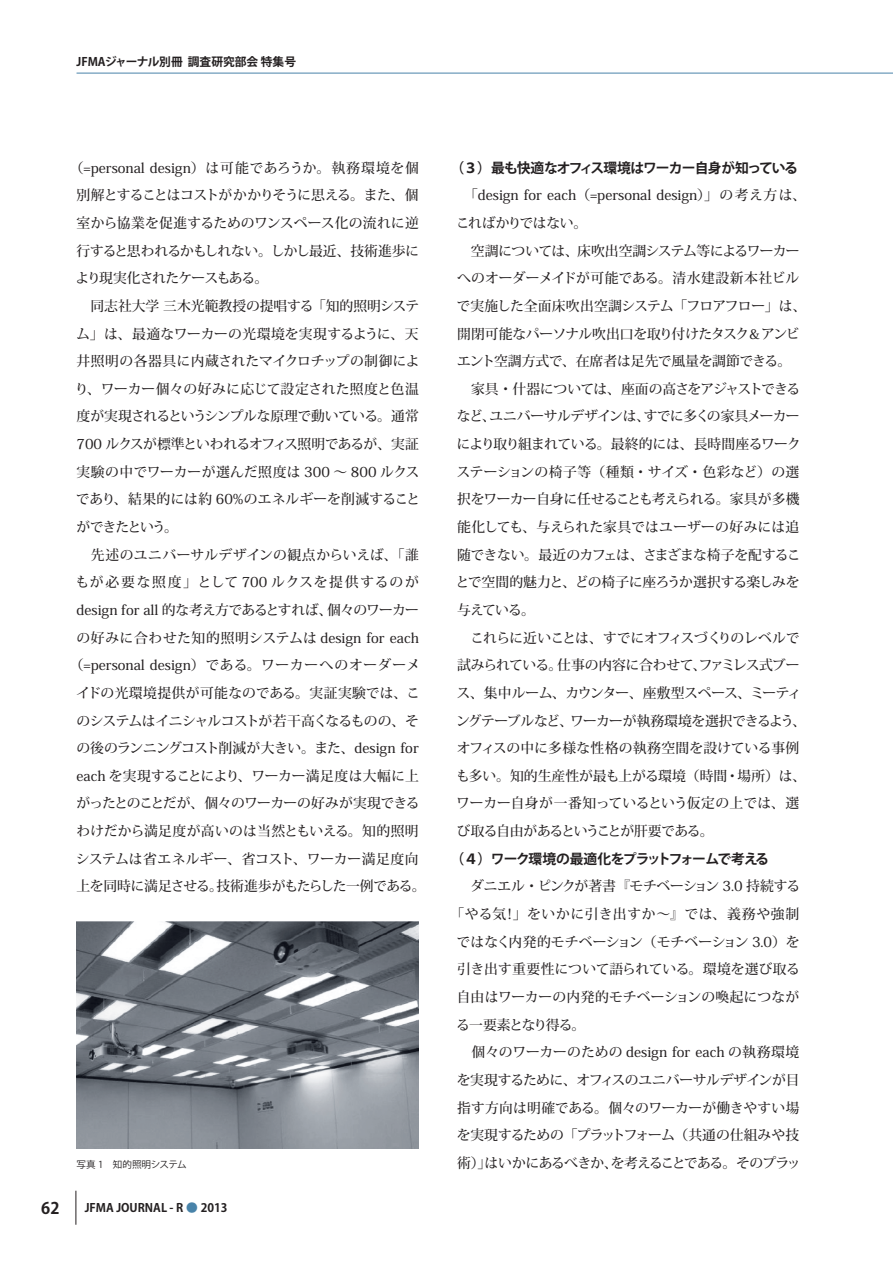
<style>
.page{position:relative;width:893px;height:1263px;background:#fff}
.page>*{position:absolute;margin:0;border:0;box-sizing:border-box;transform-origin:0 0}
.t1{font:700 15.9px "Koz Go Pro";color:#231f20}
.t2{font:500 13.8px "Koz Min Pro";letter-spacing:-.01em;color:#231f20}
.t3{font:500 13.8px "Koz Min Pro";letter-spacing:-.04em;color:#231f20}
.t4{font:500 13.8px "Koz Min Pro";letter-spacing:-.05em;color:#231f20}
.t5{font:500 13.8px "Koz Min Pro";letter-spacing:-.055em;color:#231f20}
.t6{font:500 13.8px "Koz Min Pro";letter-spacing:.02em;color:#231f20}
.t7{font:500 13.8px "Koz Min Pro";letter-spacing:-.035em;color:#231f20}
.t8{font:500 13.8px "Koz Min Pro";letter-spacing:-.06em;color:#231f20}
.t9{font:500 13.8px "Koz Min Pro";letter-spacing:-.045em;color:#231f20}
.t10{font:700 13.8px "Koz Go Pro";letter-spacing:-.07em;color:#231f20}
.t11{font:500 13.8px "Koz Min Pro";letter-spacing:-.03em;color:#231f20}
.t12{font:500 13.8px "Koz Min Pro";letter-spacing:.015em;color:#231f20}
.t13{font:500 13.8px "Koz Min Pro";letter-spacing:-.08em;color:#231f20}
.t14{font:500 13.8px "Koz Min Pro";letter-spacing:.01em;color:#231f20}
.t15{font:500 13.8px "Koz Min Pro";letter-spacing:.025em;color:#231f20}
.t16{font:500 13.8px "Koz Min Pro";letter-spacing:.05em;color:#231f20}
.t17{font:500 13.8px "Koz Min Pro";letter-spacing:.075em;color:#231f20}
.t18{font:500 13.8px "Koz Min Pro";letter-spacing:-.07em;color:#231f20}
.t19{font:500 13.8px "Koz Min Pro";letter-spacing:-.075em;color:#231f20}
.t20{font:700 11.7px "Koz Go Pro";color:#231f20}
.t21{font:9.6px "Koz Go Pro";letter-spacing:-.015em;color:#231f20}
.s1{color:#4883a9}
</style>
<div class="page">
<hr style="left:76px;top:1191px;width:1px;height:34px;background:#231f20">
<hr style="left:77px;top:73px;width:816px;height:1px;background:#4883a9">
<img style="left:77px;top:922px;width:341px;height:226px">
<p class="t20" style="left:77px;top:54px;width:221px">JFMAジャーナル別冊 調査研究部会 特集号</p>
<p class="t2" style="left:70px;top:158px;width:351px">（=personal design）は可能であろうか。執務環境を個</p>
<p class="t4" style="left:77px;top:185px;width:344px">別解とすることはコストがかかりそうに思える。また、個</p>
<p class="t2" style="left:77px;top:213px;width:344px">室から協業を促進するためのワンスペース化の流れに逆</p>
<p class="t8" style="left:77px;top:241px;width:344px">行すると思われるかもしれない。しかし最近、技術進歩に</p>
<p class="t13" style="left:76px;top:268px;width:194px">より現実化されたケースもある。</p>
<p class="t2" style="left:77px;top:296px;width:344px">　同志社大学 三木光範教授の提唱する「知的照明システ</p>
<p class="t14" style="left:76px;top:324px;width:344px">ム」は、最適なワーカーの光環境を実現するように、天</p>
<p class="t6" style="left:77px;top:351px;width:345px">井照明の各器具に内蔵されたマイクロチップの制御によ</p>
<p class="t2" style="left:75px;top:379px;width:345px">り、ワーカー個々の好みに応じて設定された照度と色温</p>
<p class="t7" style="left:77px;top:406px;width:344px">度が実現されるというシンプルな原理で動いている。通常</p>
<p class="t9" style="left:77px;top:434px;width:344px">700 ルクスが標準といわれるオフィス照明であるが、実証</p>
<p class="t2" style="left:77px;top:462px;width:344px">実験の中でワーカーが選んだ照度は 300 ～ 800 ルクス</p>
<p class="t2" style="left:76px;top:489px;width:345px">であり、結果的には約 60%のエネルギーを削減すること</p>
<p class="t19" style="left:77px;top:517px;width:103px">ができたという。</p>
<p class="t6" style="left:77px;top:545px;width:344px">　先述のユニバーサルデザインの観点からいえば、「誰</p>
<p class="t17" style="left:76px;top:572px;width:345px">もが必要な照度」として 700 ルクスを提供するのが</p>
<p class="t7" style="left:77px;top:600px;width:344px">design for all 的な考え方であるとすれば、個々のワーカー</p>
<p class="t2" style="left:76px;top:628px;width:344px">の好みに合わせた知的照明システムは design for each</p>
<p class="t2" style="left:70px;top:655px;width:352px">（=personal design）である。ワーカーへのオーダーメ</p>
<p class="t15" style="left:76px;top:683px;width:346px">イドの光環境提供が可能なのである。実証実験では、こ</p>
<p class="t5" style="left:76px;top:710px;width:344px">のシステムはイニシャルコストが若干高くなるものの、そ</p>
<p class="t2" style="left:76px;top:738px;width:344px">の後のランニングコスト削減が大きい。また、design for</p>
<p class="t2" style="left:77px;top:766px;width:344px">each を実現することにより、ワーカー満足度は大幅に上</p>
<p class="t4" style="left:77px;top:793px;width:345px">がったとのことだが、個々のワーカーの好みが実現できる</p>
<p class="t6" style="left:76px;top:821px;width:344px">わけだから満足度が高いのは当然ともいえる。知的照明</p>
<p class="t2" style="left:76px;top:849px;width:344px">システムは省エネルギー、省コスト、ワーカー満足度向</p>
<p class="t3" style="left:77px;top:876px;width:351px">上を同時に満足させる。技術進歩がもたらした一例である。</p>
<p class="t21" style="left:77px;top:1158px;width:112px">写真 1　知的照明システム</p>
<p class="t1" style="left:41px;top:1198px;width:20px">62</p>
<p class="t20" style="left:85px;top:1200px;width:144px">JFMA JOURNAL - R <span class="s1">●</span> 2013</p>
<p class="t10" style="left:450px;top:159px;width:349px">（３）最も快適なオフィス環境はワーカー自身が知っている</p>
<p class="t2" style="left:457px;top:185px;width:350px">　「design for each（=personal design）」の考え方は、</p>
<p class="t2" style="left:456px;top:213px;width:133px">こればかりではない。</p>
<p class="t5" style="left:457px;top:241px;width:344px">　空調については、床吹出空調システム等によるワーカー</p>
<p class="t2" style="left:457px;top:268px;width:344px">へのオーダーメイドが可能である。清水建設新本社ビル</p>
<p class="t11" style="left:457px;top:296px;width:351px">で実施した全面床吹出空調システム「フロアフロー」は、</p>
<p class="t2" style="left:457px;top:324px;width:344px">開閉可能なパーソナル吹出口を取り付けたタスク＆アンビ</p>
<p class="t2" style="left:457px;top:351px;width:336px">エント空調方式で、在席者は足先で風量を調節できる。</p>
<p class="t5" style="left:457px;top:379px;width:345px">　家具・什器については、座面の高さをアジャストできる</p>
<p class="t3" style="left:457px;top:406px;width:344px">など、ユニバーサルデザインは、すでに多くの家具メーカー</p>
<p class="t4" style="left:457px;top:434px;width:345px">により取り組まれている。最終的には、長時間座るワーク</p>
<p class="t2" style="left:457px;top:462px;width:344px">ステーションの椅子等（種類・サイズ・色彩など）の選</p>
<p class="t4" style="left:457px;top:489px;width:344px">択をワーカー自身に任せることも考えられる。家具が多機</p>
<p class="t2" style="left:457px;top:517px;width:344px">能化しても、与えられた家具ではユーザーの好みには追</p>
<p class="t9" style="left:457px;top:545px;width:345px">随できない。最近のカフェは、さまざまな椅子を配するこ</p>
<p class="t2" style="left:456px;top:572px;width:345px">とで空間的魅力と、どの椅子に座ろうか選択する楽しみを</p>
<p class="t2" style="left:457px;top:600px;width:79px">与えている。</p>
<p class="t3" style="left:457px;top:628px;width:344px">　これらに近いことは、すでにオフィスづくりのレベルで</p>
<p class="t3" style="left:457px;top:655px;width:344px">試みられている。仕事の内容に合わせて、ファミレス式ブー</p>
<p class="t11" style="left:457px;top:683px;width:346px">ス、集中ルーム、カウンター、座敷型スペース、ミーティ</p>
<p class="t3" style="left:456px;top:710px;width:351px">ングテーブルなど、ワーカーが執務環境を選択できるよう、</p>
<p class="t12" style="left:457px;top:738px;width:344px">オフィスの中に多様な性格の執務空間を設けている事例</p>
<p class="t2" style="left:456px;top:766px;width:351px">も多い。知的生産性が最も上がる環境（時間・場所）は、</p>
<p class="t2" style="left:456px;top:793px;width:345px">ワーカー自身が一番知っているという仮定の上では、選</p>
<p class="t18" style="left:457px;top:821px;width:258px">び取る自由があるということが肝要である。</p>
<p class="t10" style="left:450px;top:850px;width:320px">（４）ワーク環境の最適化をプラットフォームで考える</p>
<p class="t2" style="left:457px;top:876px;width:344px">　ダニエル・ピンクが著書『モチベーション 3.0 持続する</p>
<p class="t16" style="left:450px;top:904px;width:350px">「やる気！」をいかに引き出すか～』では、義務や強制</p>
<p class="t2" style="left:457px;top:932px;width:345px">ではなく内発的モチベーション（モチベーション 3.0）を</p>
<p class="t2" style="left:457px;top:959px;width:344px">引き出す重要性について語られている。環境を選び取る</p>
<p class="t12" style="left:457px;top:987px;width:344px">自由はワーカーの内発的モチベーションの喚起につなが</p>
<p class="t13" style="left:456px;top:1014px;width:131px">る一要素となり得る。</p>
<p class="t2" style="left:457px;top:1042px;width:344px">　個々のワーカーのための design for each の執務環境</p>
<p class="t2" style="left:457px;top:1070px;width:344px">を実現するために、オフィスのユニバーサルデザインが目</p>
<p class="t2" style="left:457px;top:1097px;width:344px">指す方向は明確である。個々のワーカーが働きやすい場</p>
<p class="t2" style="left:457px;top:1125px;width:344px">を実現するための「プラットフォーム（共通の仕組みや技</p>
<p class="t8" style="left:457px;top:1153px;width:345px">術）」はいかにあるべきか、を考えることである。そのプラッ</p>
</div>
